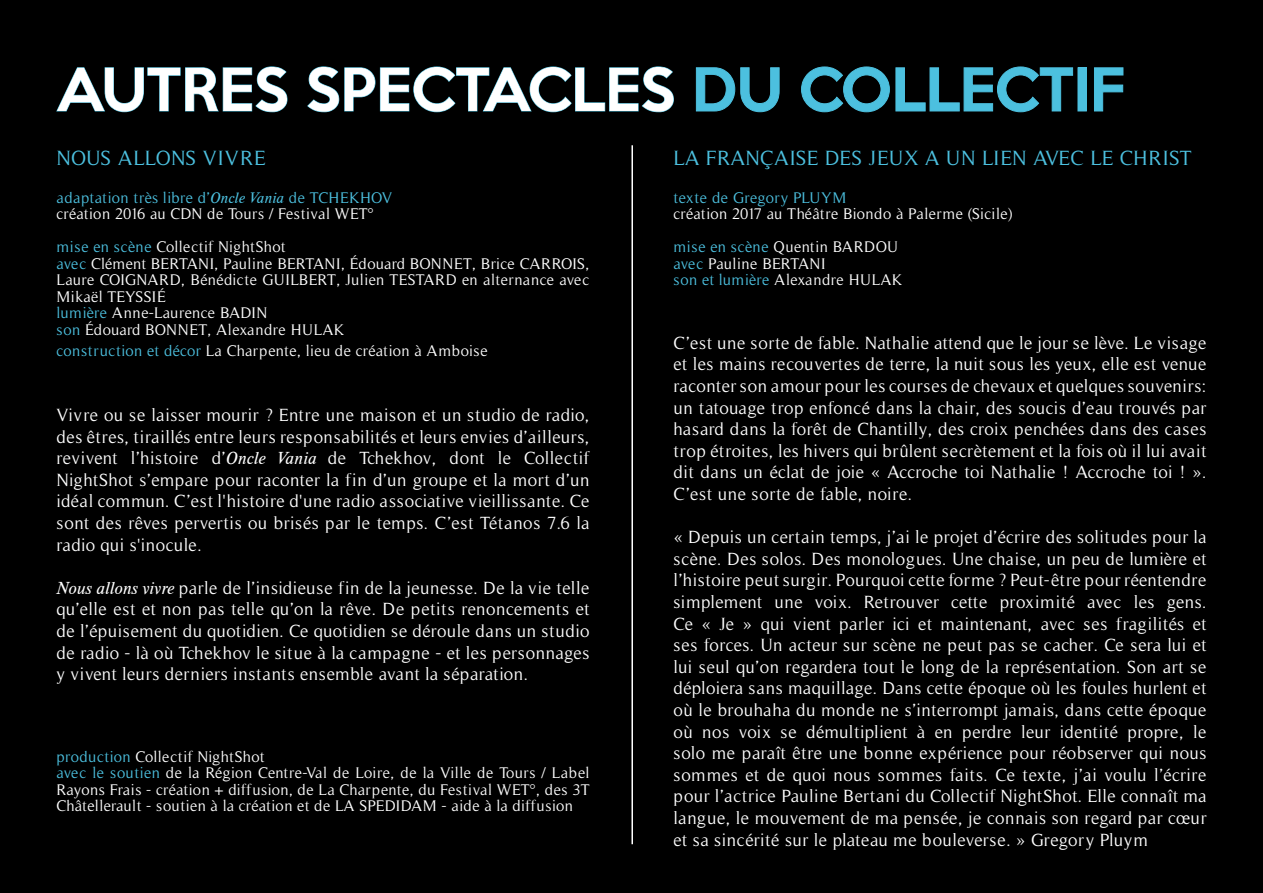
<style>
.page{position:relative;width:1263px;height:893px;background:#000}
.page>*{position:absolute;margin:0;border:0;box-sizing:border-box;transform-origin:0 0}
.t1{font:500 54px "Keep Calm";color:#fff}
.t2{font:21px "Timeless";color:#4cc0df}
.t3{font:18px/21.6px "Timeless";letter-spacing:.025em;color:#fff;text-align:justify}
.t4{font:15.75px/16.5px "Timeless";letter-spacing:.025em;color:#fff}
.t5{font:15.75px "Timeless";letter-spacing:.03em;color:#4cc0df}
.s1{color:#4cc0df}
.s2{font-family:"Timeless T Ligh Ital";color:#4cc0df}
.s3{font-family:"Timeless T Ligh Ital"}
</style>
<div class="page">
<svg style="left:56px;top:66px;width:232px;height:47px"></svg>
<svg style="left:307px;top:66px;width:367px;height:47px"></svg>
<svg style="left:696px;top:67px;width:84px;height:45px"></svg>
<svg style="left:801px;top:66px;width:272px;height:47px"></svg>
<svg style="left:1094px;top:67px;width:30px;height:45px"></svg>
<hr style="left:631px;top:145px;width:2px;height:699px;background:#fff">
<h1 class="t1" style="left:56px;top:43px;width:1069px">AUTRES SPECTACLES <span class="s1">DU COLLECTIF</span></h1>
<p class="t2" style="left:56px;top:146px;width:211px">NOUS ALLONS VIVRE</p>
<p class="t4" style="left:56px;top:189px;width:337px"><span class="s1">adaptation très libre d’</span><span class="s2">Oncle Vania</span> <span class="s1">de TCHEKHOV </span>création 2016 au CDN de Tours / Festival WET°</p>
<p class="t4" style="left:56px;top:239px;width:534px"><span class="s1">mise en scène</span> Collectif NightShot<br><span class="s1">avec</span> Clément BERTANI, Pauline BERTANI, Édouard BONNET, Brice CARROIS, Laure COIGNARD, Bénédicte GUILBERT, Julien TESTARD en alternance avec Mikaël TEYSSIÉ<br><span class="s1">lumière</span> Anne-Laurence BADIN<br><span class="s1">son</span> Édouard BONNET, Alexandre HULAK</p>
<p class="t4" style="left:56px;top:343px;width:433px"><span class="s1">construction et décor</span> La Charpente, lieu de création à Amboise</p>
<p class="t2" style="left:673px;top:146px;width:519px">LA FRANÇAISE DES JEUX A UN LIEN AVEC LE CHRIST</p>
<p class="t5" style="left:673px;top:189px;width:174px">texte de Gregory PLUYM</p>
<p class="t4" style="left:673px;top:197px;width:341px;line-height:33px">création 2017 au Théâtre Biondo à Palerme (Sicile) <span class="s1">mise en scène</span> Quentin BARDOU</p>
<p class="t4" style="left:673px;top:255px;width:230px"><span class="s1">avec</span> Pauline BERTANI<br><span class="s1">son et lumière</span> Alexandre HULAK</p>
<p class="t3" style="left:673px;top:332px;width:535px">C’est une sorte de fable. Nathalie attend que le jour se lève. Le visage et les mains recouvertes de terre, la nuit sous les yeux, elle est venue raconter son amour pour les courses de chevaux et quelques souvenirs: un tatouage trop enfoncé dans la chair, des soucis d’eau trouvés par hasard dans la forêt de Chantilly, des croix penchées dans des cases trop étroites, les hivers qui brûlent secrètement et la fois où il lui avait dit dans un éclat de joie « Accroche toi Nathalie ! Accroche toi ! ».<br>C’est une sorte de fable, noire.</p>
<p class="t3" style="left:673px;top:526px;width:535px">« Depuis un certain temps, j’ai le projet d’écrire des solitudes pour la scène. Des solos. Des monologues. Une chaise, un peu de lumière et l’histoire peut surgir. Pourquoi cette forme ? Peut-être pour réentendre simplement une voix. Retrouver cette proximité avec les gens.<br>Ce « Je » qui vient parler ici et maintenant, avec ses fragilités et ses forces. Un acteur sur scène ne peut pas se cacher. Ce sera lui et lui seul qu’on regardera tout le long de la représentation. Son art se déploiera sans maquillage. Dans cette époque où les foules hurlent et où le brouhaha du monde ne s’interrompt jamais, dans cette époque où nos voix se démultiplient à en perdre leur identité propre, le solo me paraît être une bonne expérience pour réobserver qui nous sommes et de quoi nous sommes faits. Ce texte, j’ai voulu l’écrire pour l’actrice Pauline Bertani du Collectif NightShot. Elle connaît ma langue, le mouvement de ma pensée, je connais son regard par cœur et sa sincérité sur le plateau me bouleverse. » Gregory Pluym</p>
<p class="t3" style="left:56px;top:404px;width:535px">Vivre ou se laisser mourir ? Entre une maison et un studio de radio, des êtres, tiraillés entre leurs responsabilités et leurs envies d’ailleurs, revivent l’histoire d’<span class="s3">Oncle Vania</span> de Tchekhov, dont le Collectif NightShot s’empare pour raconter la fin d’un groupe et la mort d’un idéal commun. C’est l'histoire d'une radio associative vieillissante. Ce sont des rêves pervertis ou brisés par le temps. C’est Tétanos 7.6 la radio qui s'inocule.</p>
<p class="t3" style="left:56px;top:577px;width:535px"><span class="s3">Nous allons vivre</span> parle de l’insidieuse fin de la jeunesse. De la vie telle qu’elle est et non pas telle qu’on la rêve. De petits renoncements et de l’épuisement du quotidien. Ce quotidien se déroule dans un studio de radio - là où Tchekhov le situe à la campagne - et les personnages y vivent leurs derniers instants ensemble avant la séparation.</p>
<p class="t4" style="left:56px;top:748px;width:534px"><span class="s1">production</span> Collectif NightShot<br><span class="s1">avec le soutien</span> de la Région Centre-Val de Loire, de la Ville de Tours / Label Rayons Frais - création + diffusion, de La Charpente, du Festival WET°, des 3T Châtellerault - soutien à la création et de LA SPEDIDAM - aide à la diffusion</p>
</div>
